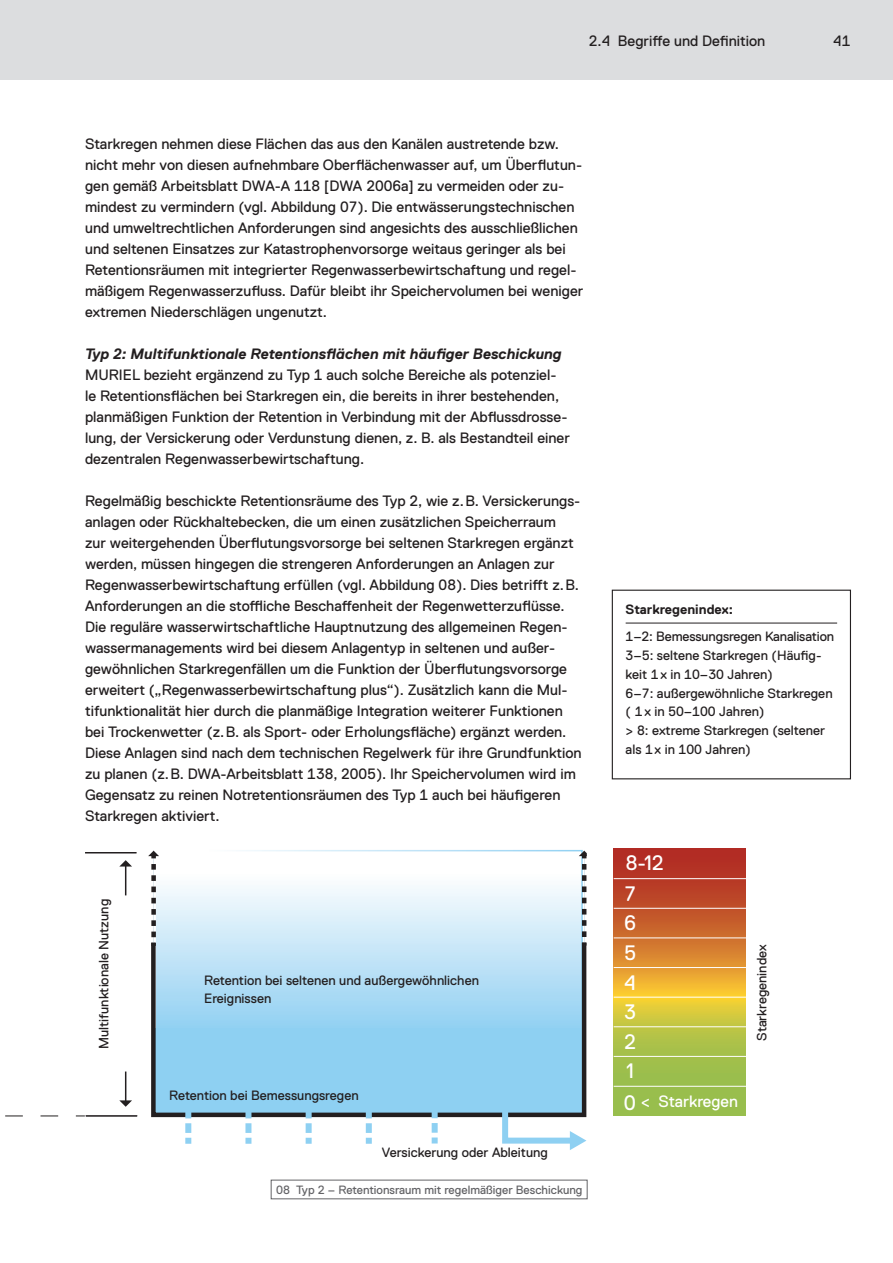
<style>
.page{position:relative;width:893px;height:1263px;background:#fff}
.page>*{position:absolute;margin:0;border:0;box-sizing:border-box;transform-origin:0 0}
.t1{font:20.85px "Calibri";color:#231f20}
.t2{font:20.85px "Replica";color:#fff}
.t3{font:700 17.85px "Calibri";color:#231f20}
.t4{font:16.35px "Replica";color:#fff}
.t5{font:15px/21px "Replica";color:#231f20}
.t6{font:italic 700 15px "Replica";color:#231f20}
.t7{font:13.5px/18.8px "Replica";color:#231f20}
.t8{font:700 13.5px "Replica";color:#231f20}
.t9{font:12px "Replica";color:#636366}
.s1{font-size:20.85px}
</style>
<div class="page">
<div style="left:0;top:0;width:893px;height:80px;background:#dcdddf"></div>
<svg style="left:614px;top:849px;width:132px;height:267px;background:#c09139"></svg>
<hr style="left:614px;top:1086px;width:132px;height:1px;background:#fff">
<hr style="left:614px;top:1056px;width:132px;height:1px;background:#fff">
<hr style="left:614px;top:1026px;width:132px;height:1px;background:#fff">
<hr style="left:614px;top:997px;width:132px;height:1px;background:#fff">
<hr style="left:614px;top:967px;width:132px;height:1px;background:#fff">
<hr style="left:614px;top:937px;width:132px;height:1px;background:#fff">
<hr style="left:614px;top:908px;width:132px;height:1px;background:#fff">
<hr style="left:614px;top:878px;width:132px;height:1px;background:#fff">
<hr style="left:626px;top:623px;width:211px;height:1px;background:#231f20">
<div style="left:612px;top:590px;width:239px;height:189px;border:1px solid #231f20"></div>
<div style="left:155px;top:851px;width:427px;height:179px;background:linear-gradient(to bottom,#fff,#92d0f2)"></div>
<div style="left:154px;top:850px;width:429px;height:181px;border:2px solid #fff"></div>
<div style="left:155px;top:1029px;width:427px;height:84px;background:#8ed0f2"></div>
<div style="left:151px;top:940px;width:435px;height:177px;border:4px solid #231f20"></div>
<svg style="left:185px;top:1112px;width:6px;height:32px"></svg>
<svg style="left:245px;top:1112px;width:6px;height:32px"></svg>
<svg style="left:306px;top:1112px;width:6px;height:32px"></svg>
<svg style="left:366px;top:1112px;width:6px;height:32px"></svg>
<svg style="left:499px;top:1073px;width:87px;height:77px"></svg>
<svg style="left:151px;top:864px;width:5px;height:82px"></svg>
<svg style="left:148px;top:851px;width:11px;height:7px"></svg>
<svg style="left:582px;top:864px;width:4px;height:81px"></svg>
<svg style="left:579px;top:851px;width:8px;height:7px"></svg>
<hr style="left:85px;top:852px;width:52px;height:1px;background:#231f20">
<hr style="left:86px;top:1115px;width:51px;height:2px;background:#231f20">
<svg style="left:5px;top:1115px;width:53px;height:1px"></svg>
<svg style="left:119px;top:860px;width:13px;height:35px"></svg>
<hr style="left:125px;top:1071px;width:1px;height:30px;background:#231f20">
<svg style="left:119px;top:1100px;width:13px;height:7px"></svg>
<svg style="left:432px;top:1112px;width:6px;height:31px"></svg>
<div style="left:271px;top:1180px;width:316px;height:19px;border:1px solid #636366"></div>
<p class="t5" style="left:589px;top:30px;width:178px">2.4 Begriffe und Definition</p>
<p class="t5" style="left:833px;top:30px;width:19px">41</p>
<p class="t5" style="left:85px;top:133px;width:500px">Starkregen nehmen diese Flächen das aus den Kanälen austretende bzw. nicht mehr von diesen aufnehmbare Oberflächenwasser auf, um Überflutun&shy;gen gemäß Arbeitsblatt DWA-A 118 [DWA 2006a] zu vermeiden oder zu&shy;mindest zu vermindern (vgl. Abbildung 07). Die entwässerungstechnischen und umweltrechtlichen Anforderungen sind angesichts des ausschließlichen und seltenen Einsatzes zur Katastrophenvorsorge weitaus geringer als bei Retentionsräumen mit integrierter Regenwasserbewirtschaftung und regel&shy;mäßigem Regenwasserzufluss. Dafür bleibt ihr Speichervolumen bei weniger extremen Niederschlägen ungenutzt.</p>
<p class="t6" style="left:85px;top:345px;width:478px">Typ 2: Multifunktionale Retentionsflächen mit häufiger Beschickung</p>
<p class="t5" style="left:85px;top:364px;width:486px">MURIEL bezieht ergänzend zu Typ 1 auch solche Bereiche als potenziel&shy;le Retentionsflächen bei Starkregen ein, die bereits in ihrer bestehenden, planmäßigen Funktion der Retention in Verbindung mit der Abflussdrosse&shy;lung, der Versickerung oder Verdunstung dienen, z. B. als Bestandteil einer dezentralen Regenwasserbewirtschaftung.</p>
<p class="t5" style="left:85px;top:490px;width:498px">Regelmäßig beschickte Retentionsräume des Typ 2, wie z.B. Versickerungs&shy;anlagen oder Rückhaltebecken, die um einen zusätzlichen Speicherraum<br>zur weitergehenden Überflutungsvorsorge bei seltenen Starkregen ergänzt werden, müssen hingegen die strengeren Anforderungen an Anlagen zur Regenwasserbewirtschaftung erfüllen (vgl. Abbildung 08). Dies betrifft z.B.<br>Anforderungen an die stoffliche Beschaffenheit der Regenwetterzuflüsse.<br>Die reguläre wasserwirtschaftliche Hauptnutzung des allgemeinen Regen&shy;wassermanagements wird bei diesem Anlagentyp in seltenen und außer&shy;gewöhnlichen Starkregenfällen um die Funktion der Überflutungsvorsorge erweitert („Regenwasserbewirtschaftung plus“). Zusätzlich kann die Mul&shy;tifunktionalität hier durch die planmäßige Integration weiterer Funktionen bei Trockenwetter (z.B. als Sport- oder Erholungsfläche) ergänzt werden.<br>Diese Anlagen sind nach dem technischen Regelwerk für ihre Grundfunktion zu planen (z.B. DWA-Arbeitsblatt 138, 2005). Ihr Speichervolumen wird im Gegensatz zu reinen Notretentionsräumen des Typ 1 auch bei häufigeren Starkregen aktiviert.</p>
<p class="t7" style="left:94px;top:1049px;width:152px;rotate:-90deg">Multifunktionale Nutzung</p>
<p class="t7" style="left:204px;top:970px;width:276px">Retention bei seltenen und außergewöhnlichen<br>Ereignissen</p>
<p class="t3" style="left:139px;top:1075px;width:135px">Bemessungsregen</p>
<p class="t7" style="left:169px;top:1086px;width:191px">Retention bei Bemessungsregen</p>
<p class="t7" style="left:382px;top:1143px;width:168px">Versickerung oder Ableitung</p>
<p class="t9" style="left:276px;top:1183px;width:308px">08 Typ 2 – Retentionsraum mit regelmäßiger Beschickung</p>
<p class="t8" style="left:626px;top:602px;width:109px">Starkregenindex:</p>
<p class="t7" style="left:626px;top:627px;width:210px">1–2: Bemessungsregen Kanalisation<br>3–5: seltene Starkregen (Häufig&shy;keit 1x in 10–30 Jahren)<br>6–7: außergewöhnliche Starkregen ( 1x in 50–100 Jahren)<br>&gt; 8: extreme Starkregen (seltener als 1x in 100 Jahren)</p>
<h1 class="t2" style="left:626px;top:851px;width:39px">8-12</h1>
<h1 class="t2" style="left:625px;top:882px;width:12px">7</h1>
<h1 class="t2" style="left:624px;top:911px;width:13px">6</h1>
<h1 class="t2" style="left:624px;top:941px;width:14px">5</h1>
<h1 class="t2" style="left:624px;top:971px;width:13px">4</h1>
<h1 class="t2" style="left:624px;top:1000px;width:13px">3</h1>
<h1 class="t2" style="left:624px;top:1030px;width:13px">2</h1>
<h1 class="t2" style="left:626px;top:1060px;width:9px">1</h1>
<p class="t4" style="left:624px;top:1093px;width:115px"><span class="s1">0</span> &lt; Starkregen</p>
<h1 class="t1" style="left:750px;top:1051px;width:139px;rotate:-90deg">Starkregenindex</h1>
<p class="t7" style="left:752px;top:1041px;width:98px;rotate:-90deg">Starkregenindex</p>
</div>
